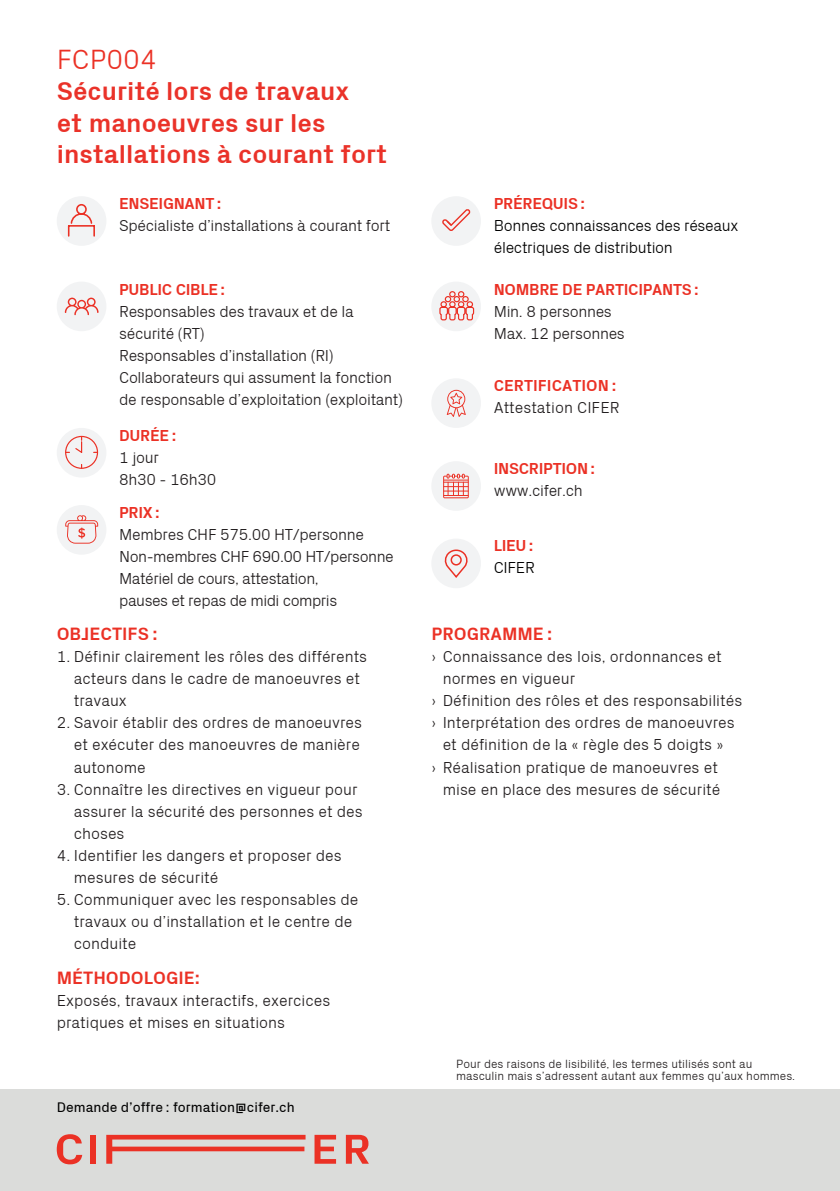
<style>
.page{position:relative;width:840px;height:1191px;background:#fff}
.page>*{position:absolute;margin:0;border:0;box-sizing:border-box;transform-origin:0 0}
.t1{font:300 28px "Px Grotesk";color:#eb3125}
.t2{font:700 26px/31.2px "Px Grotesk";color:#ea3229}
.t3{font:700 18px "Px Grotesk";color:#eb3125}
.t4{font:300 16px/22px "Px Grotesk";color:#231f20}
.t5{font:300 16px/22px "Px Grotesk";letter-spacing:-.02em;color:#231f20}
.t6{font:300 16px/22px "Px Grotesk";letter-spacing:-.03em;color:#231f20}
.t7{font:700 16px "Px Grotesk";letter-spacing:-.02em;color:#eb3125}
.t8{font:300 16px/22px "Px Grotesk";letter-spacing:-.02em;color:#000001}
.t9{font:700 16px "Px Grotesk";color:#eb3125}
.t10{font:14px "Px Grotesk";color:#000}
.t11{font:300 12px/11.6px "Px Grotesk";color:#231f20}
</style>
<div class="page">
<div style="left:431px;top:461px;width:49px;height:50px;background:#f2f3f4;border-radius:50%"></div>
<div style="left:431px;top:282px;width:49px;height:49px;background:#f2f3f4;border-radius:50%"></div>
<svg style="left:439px;top:291px;width:35px;height:30px"></svg>
<div style="left:431px;top:196px;width:49px;height:50px;background:#f2f3f4;border-radius:50%"></div>
<svg style="left:442px;top:209px;width:29px;height:22px"></svg>
<div style="left:57px;top:428px;width:49px;height:49px;background:#f2f3f4;border-radius:50%"></div>
<svg style="left:65px;top:435px;width:34px;height:34px"></svg>
<div style="left:57px;top:505px;width:49px;height:49px;background:#f2f3f4;border-radius:50%"></div>
<svg style="left:65px;top:515px;width:33px;height:28px"></svg>
<div style="left:57px;top:282px;width:49px;height:49px;background:#f2f3f4;border-radius:50%"></div>
<svg style="left:65px;top:298px;width:33px;height:17px"></svg>
<div style="left:0;top:1089px;width:839px;height:102px;background:#dbdcda"></div>
<svg style="left:57px;top:1134px;width:25px;height:30px"></svg>
<div style="left:90px;top:1134px;width:6px;height:29px;background:#eb3125"></div>
<svg style="left:106px;top:1134px;width:199px;height:29px"></svg>
<svg style="left:314px;top:1134px;width:22px;height:29px"></svg>
<svg style="left:346px;top:1134px;width:23px;height:29px"></svg>
<div style="left:57px;top:196px;width:49px;height:50px;background:#f2f3f4;border-radius:50%"></div>
<svg style="left:443px;top:474px;width:25px;height:24px"></svg>
<div style="left:431px;top:378px;width:49px;height:50px;background:#f2f3f4;border-radius:50%"></div>
<svg style="left:446px;top:390px;width:19px;height:27px"></svg>
<div style="left:431px;top:538px;width:49px;height:50px;background:#f2f3f4;border-radius:50%"></div>
<svg style="left:444px;top:549px;width:24px;height:29px"></svg>
<svg style="left:67px;top:204px;width:28px;height:33px"></svg>
<h1 class="t1" style="left:57px;top:43px;width:102px">FCP004</h1>
<h2 class="t2" style="left:57px;top:75px;width:332px">Sécurité lors de travaux<br>et manoeuvres sur les installations à courant fort</h2>
<p class="t7" style="left:119px;top:194px;width:104px">ENSEIGNANT :</p>
<p class="t5" style="left:119px;top:214px;width:272px">Spécialiste d’installations à courant fort</p>
<p class="t7" style="left:119px;top:279px;width:107px">PUBLIC CIBLE :</p>
<p class="t5" style="left:119px;top:300px;width:285px">Responsables des travaux et de la sécurité (RT)<br>Responsables d’installation (RI)<br>Collaborateurs qui assument la fonction de responsable d’exploitation (exploitant)</p>
<p class="t7" style="left:119px;top:426px;width:59px">DURÉE :</p>
<p class="t5" style="left:119px;top:446px;width:99px">1 jour<br>8h30 - 16h30</p>
<p class="t7" style="left:119px;top:503px;width:42px">PRIX :</p>
<p class="t6" style="left:119px;top:523px;width:276px">Membres CHF 575.00 HT/personne Non-membres CHF 690.00 HT/personne Matériel de cours, attestation,<br>pauses et repas de midi compris</p>
<p class="t3" style="left:57px;top:623px;width:102px">OBJECTIFS :</p>
<p class="t4" style="left:74px;top:645px;width:295px;text-indent:-17px">1. Définir clairement les rôles des différents acteurs dans le cadre de manoeuvres et travaux</p>
<p class="t4" style="left:74px;top:711px;width:290px;text-indent:-17px">2. Savoir établir des ordres de manoeuvres et exécuter des manoeuvres de manière autonome</p>
<p class="t4" style="left:74px;top:777px;width:290px;text-indent:-17px">3. Connaître les directives en vigueur pour assurer la sécurité des personnes et des choses</p>
<p class="t4" style="left:74px;top:843px;width:269px;text-indent:-17px">4. Identifier les dangers et proposer des mesures de sécurité</p>
<p class="t4" style="left:74px;top:887px;width:286px;text-indent:-17px">5. Communiquer avec les responsables de travaux ou d’installation et le centre de conduite</p>
<p class="t3" style="left:57px;top:967px;width:145px">MÉTHODOLOGIE:</p>
<p class="t4" style="left:57px;top:989px;width:275px">Exposés, travaux interactifs, exercices pratiques et mises en situations</p>
<p class="t10" style="left:57px;top:1098px;width:239px">Demande d’offre : formation@cifer.ch</p>
<p class="t7" style="left:493px;top:194px;width:93px">PRÉREQUIS :</p>
<p class="t8" style="left:493px;top:214px;width:246px">Bonnes connaissances des réseaux électriques de distribution</p>
<p class="t7" style="left:493px;top:279px;width:206px">NOMBRE DE PARTICIPANTS :</p>
<p class="t5" style="left:493px;top:300px;width:132px">Min. 8 personnes<br>Max. 12 personnes</p>
<p class="t9" style="left:493px;top:376px;width:124px">CERTIFICATION :</p>
<p class="t4" style="left:493px;top:396px;width:127px">Attestation CIFER</p>
<p class="t7" style="left:493px;top:459px;width:103px">INSCRIPTION :</p>
<p class="t5" style="left:493px;top:479px;width:90px">www.cifer.ch</p>
<p class="t7" style="left:493px;top:536px;width:41px">LIEU :</p>
<p class="t8" style="left:493px;top:556px;width:43px">CIFER</p>
<p class="t3" style="left:431px;top:623px;width:122px">PROGRAMME :</p>
<p class="t4" style="left:431px;top:645px;width:291px">› Connaissance des lois, ordonnances et</p>
<p class="t4" style="left:442px;top:667px;width:134px">normes en vigueur</p>
<p class="t4" style="left:431px;top:689px;width:312px">› Définition des rôles et des responsabilités</p>
<p class="t4" style="left:431px;top:711px;width:304px">› Interprétation des ordres de manoeuvres</p>
<p class="t4" style="left:442px;top:733px;width:282px">et définition de la « règle des 5 doigts »</p>
<p class="t4" style="left:431px;top:755px;width:288px">› Réalisation pratique de manoeuvres et</p>
<p class="t4" style="left:442px;top:777px;width:279px">mise en place des mesures de sécurité</p>
<p class="t11" style="left:456px;top:1057px;width:340px">Pour des raisons de lisibilité, les termes utilisés sont au masculin mais s’adressent autant aux femmes qu’aux hommes.</p>
</div>
